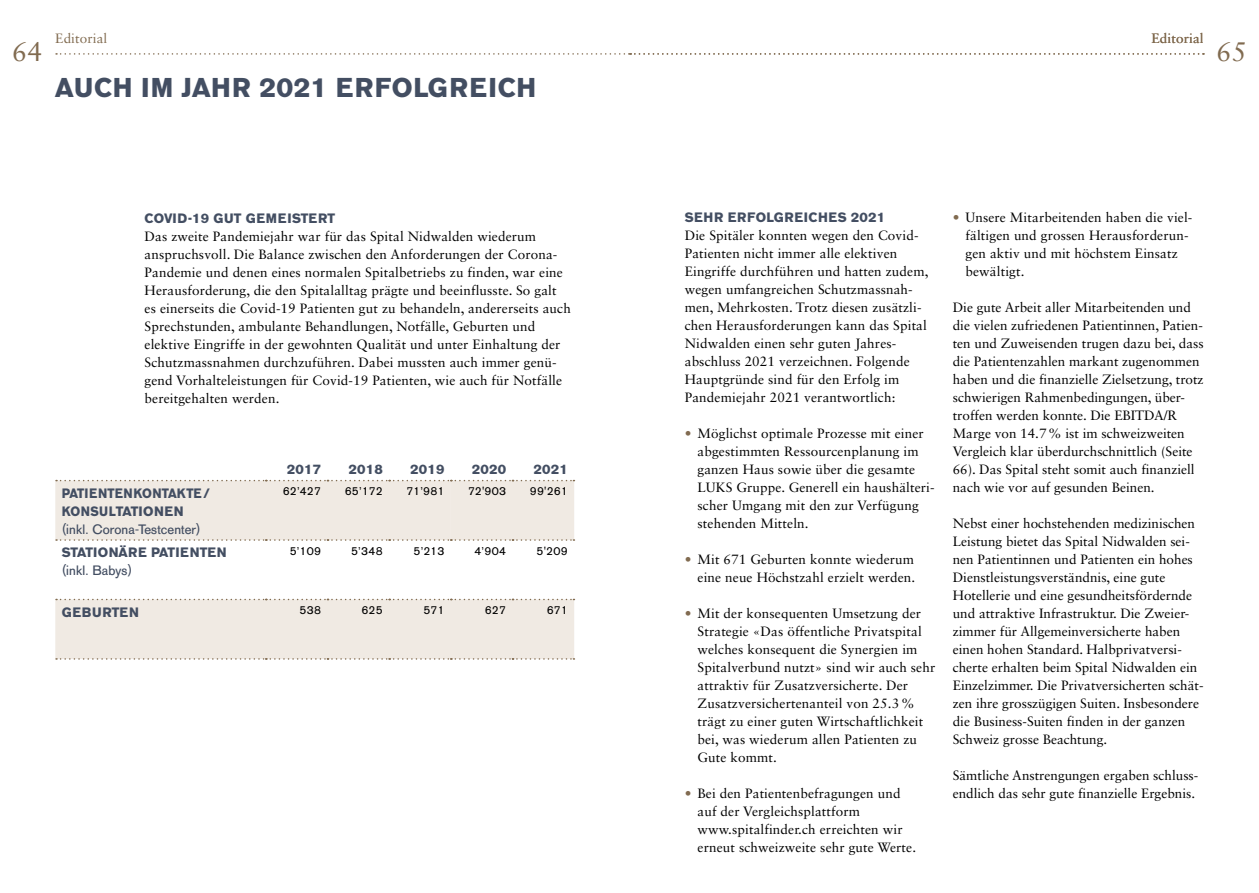
<style>
.page{position:relative;width:1259px;height:893px;background:#fff}
.page>*{position:absolute;margin:0;border:0;box-sizing:border-box;transform-origin:0 0}
.t1{font:700 27px "AG Old Face";letter-spacing:.03em;color:#434e62}
.t2{font:27px "Sabon LT Std";color:#816b50}
.t3{font:13.5px/18px "Sabon LT Std";letter-spacing:.01em;color:#000}
.t4{font:700 13.5px "AG Old Face";letter-spacing:.01em;color:#434e62}
.t5{font:13.5px "AG Old Face";letter-spacing:.01em;color:#434e62}
.t6{font:700 13.5px/18px "AG Old Face";letter-spacing:.01em;color:#434e62;scale:.94 1}
.t7{font:700 13.5px "AG Old Face";letter-spacing:.03em;color:#434e62}
.t8{font:700 13.5px "AG Old Face";letter-spacing:.04em;color:#434e62}
.t9{font:13.5px "Sabon LT Std";letter-spacing:.01em;color:#816b50}
.t10{font:700 13.5px "AG Old Face";letter-spacing:.05em;color:#434e62}
.t11{font:11.25px "AG Old Face";letter-spacing:.01em;color:#000}
.s1{color:#816b50}
</style>
<div class="page">
<svg style="left:56px;top:53px;width:1148px;height:2px"></svg>
<svg style="left:55px;top:481px;width:519px;height:178px;fill:#f0eae3"></svg>
<div style="left:56px;top:480px;width:518px;height:61px;background:#f0eae3"></div>
<svg style="left:56px;top:599px;width:518px;height:1px"></svg>
<svg style="left:56px;top:658px;width:518px;height:2px"></svg>
<p class="t9" style="left:55px;top:30px;width:54px">Editorial</p>
<p class="t9" style="left:1151px;top:30px;width:54px">Editorial</p>
<h1 class="t1" style="left:55px;top:71px;width:482px">AUCH IM JAHR 2021 ERFOLGREICH</h1>
<h1 class="t2" style="left:12px;top:35px;width:32px">64</h1>
<h1 class="t2" style="left:1216px;top:35px;width:32px">65</h1>
<p class="t7" style="left:145px;top:210px;width:192px">COVID-19 GUT GEMEISTERT</p>
<p class="t3" style="left:145px;top:227px;width:428px">Das zweite Pandemiejahr war für das Spital Nidwalden wiederum anspruchsvoll. Die Balance zwischen den Anforderungen der Corona-Pandemie und denen eines normalen Spitalbetriebs zu finden, war eine Herausforderung, die den Spitalalltag prägte und beeinflusste. So galt es einerseits die Covid-19 Patienten gut zu behandeln, andererseits auch Sprechstunden, ambulante Behandlungen, Notfälle, Geburten und elektive Eingriffe in der gewohnten Qualität und unter Einhaltung der Schutzmassnahmen durchzuführen. Dabei mussten auch immer genü&shy;gend Vorhalteleistungen für Covid-19 Patienten, wie auch für Notfälle bereitgehalten werden.</p>
<p class="t6" style="left:62px;top:484px;width:159px">PATIENTENKONTAKTE/<br>KONSULTATIONEN</p>
<p class="t5" style="left:62px;top:521px;width:141px">(inkl. Corona-Testcenter)</p>
<p class="t4" style="left:62px;top:544px;width:166px">STATIONÄRE PATIENTEN</p>
<p class="t5" style="left:62px;top:563px;width:72px">(inkl. Babys)</p>
<p class="t4" style="left:287px;top:461px;width:36px">2017</p>
<p class="t4" style="left:349px;top:461px;width:36px">2018</p>
<p class="t4" style="left:410px;top:461px;width:36px">2019</p>
<p class="t4" style="left:472px;top:461px;width:36px">2020</p>
<p class="t4" style="left:533px;top:461px;width:36px">2021</p>
<p class="t11" style="left:283px;top:485px;width:40px">62’427</p>
<p class="t11" style="left:345px;top:485px;width:40px">65’172</p>
<p class="t11" style="left:406px;top:485px;width:40px">71’981</p>
<p class="t11" style="left:468px;top:485px;width:40px">72'903</p>
<p class="t11" style="left:530px;top:485px;width:40px">99'261</p>
<p class="t11" style="left:290px;top:544px;width:33px">5’109</p>
<p class="t11" style="left:351px;top:544px;width:33px">5’348</p>
<p class="t11" style="left:413px;top:544px;width:32px">5’213</p>
<p class="t11" style="left:474px;top:544px;width:33px">4’904</p>
<p class="t11" style="left:536px;top:544px;width:33px">5'209</p>
<p class="t10" style="left:62px;top:604px;width:79px">GEBURTEN</p>
<p class="t11" style="left:299px;top:604px;width:23px">538</p>
<p class="t11" style="left:361px;top:604px;width:23px">625</p>
<p class="t11" style="left:423px;top:604px;width:23px">571</p>
<p class="t11" style="left:485px;top:604px;width:23px">627</p>
<p class="t11" style="left:547px;top:604px;width:23px">671</p>
<p class="t8" style="left:685px;top:210px;width:202px">SEHR ERFOLGREICHES 2021</p>
<p class="t3" style="left:685px;top:227px;width:245px">Die Spitäler konnten wegen den Covid-Patienten nicht immer alle elektiven Eingriffe durchführen und hatten zudem, wegen umfangreichen Schutzmassnah&shy;men, Mehrkosten. Trotz diesen zusätzli&shy;chen Herausforderungen kann das Spital Nidwalden einen sehr guten Jahres&shy;abschluss 2021 verzeichnen. Folgende Hauptgründe sind für den Erfolg im Pandemiejahr 2021 verantwortlich:</p>
<p class="t3" style="left:697px;top:425px;width:239px;text-indent:-13px"><span class="s1">•</span> Möglichst optimale Prozesse mit einer abgestimmten Ressourcenplanung im ganzen Haus sowie über die gesamte LUKS Gruppe. Generell ein haushälteri&shy;scher Umgang mit den zur Verfügung stehenden Mitteln.</p>
<p class="t3" style="left:685px;top:551px;width:232px;text-align:right"><span class="s1">•</span> Mit 671 Geburten konnte wiederum eine neue Höchstzahl erzielt werden.</p>
<p class="t3" style="left:697px;top:605px;width:239px;text-indent:-13px"><span class="s1">•</span> Mit der konsequenten Umsetzung der Strategie «Das öffentliche Privatspital welches konsequent die Synergien im Spitalverbund nutzt» sind wir auch sehr attraktiv für Zusatzversicherte. Der Zusatzversichertenanteil von 25.3% trägt zu einer guten Wirtschaftlichkeit bei, was wiederum allen Patienten zu Gute kommt.</p>
<p class="t3" style="left:697px;top:785px;width:220px;text-indent:-13px"><span class="s1">•</span> Bei den Patientenbefragungen und auf der Vergleichsplattform www.spitalfinder.ch erreichten wir erneut schweizweite sehr gute Werte.</p>
<p class="t3" style="left:965px;top:209px;width:228px;text-indent:-13px"><span class="s1">•</span> Unsere Mitarbeitenden haben die viel&shy;fältigen und grossen Herausforderun&shy;gen aktiv und mit höchstem Einsatz bewältigt.</p>
<p class="t3" style="left:952px;top:299px;width:252px">Die gute Arbeit aller Mitarbeitenden und die vielen zufriedenen Patientinnen, Patien&shy;ten und Zuweisenden trugen dazu bei, dass die Patientenzahlen markant zugenommen haben und die finanzielle Zielsetzung, trotz schwierigen Rahmenbedingungen, über&shy;troffen werden konnte. Die EBITDA/R Marge von 14.7% ist im schweizweiten Vergleich klar überdurchschnittlich (Seite 66). Das Spital steht somit auch finanziell nach wie vor auf gesunden Beinen.</p>
<p class="t3" style="left:952px;top:514px;width:252px">Nebst einer hochstehenden medizinischen Leistung bietet das Spital Nidwalden sei&shy;nen Patientinnen und Patienten ein hohes Dienstleistungsverständnis, eine gute Hotellerie und eine gesundheitsfördernde und attraktive Infrastruktur. Die Zweier&shy;zimmer für Allgemeinversicherte haben einen hohen Standard. Halbprivatversi&shy;cherte erhalten beim Spital Nidwalden ein Einzelzimmer. Die Privatversicherten schät&shy;zen ihre grosszügigen Suiten. Insbesondere die Business-Suiten finden in der ganzen Schweiz grosse Beachtung.</p>
<p class="t3" style="left:952px;top:766px;width:247px">Sämtliche Anstrengungen ergaben schluss&shy;endlich das sehr gute finanzielle Ergebnis.</p>
</div>
